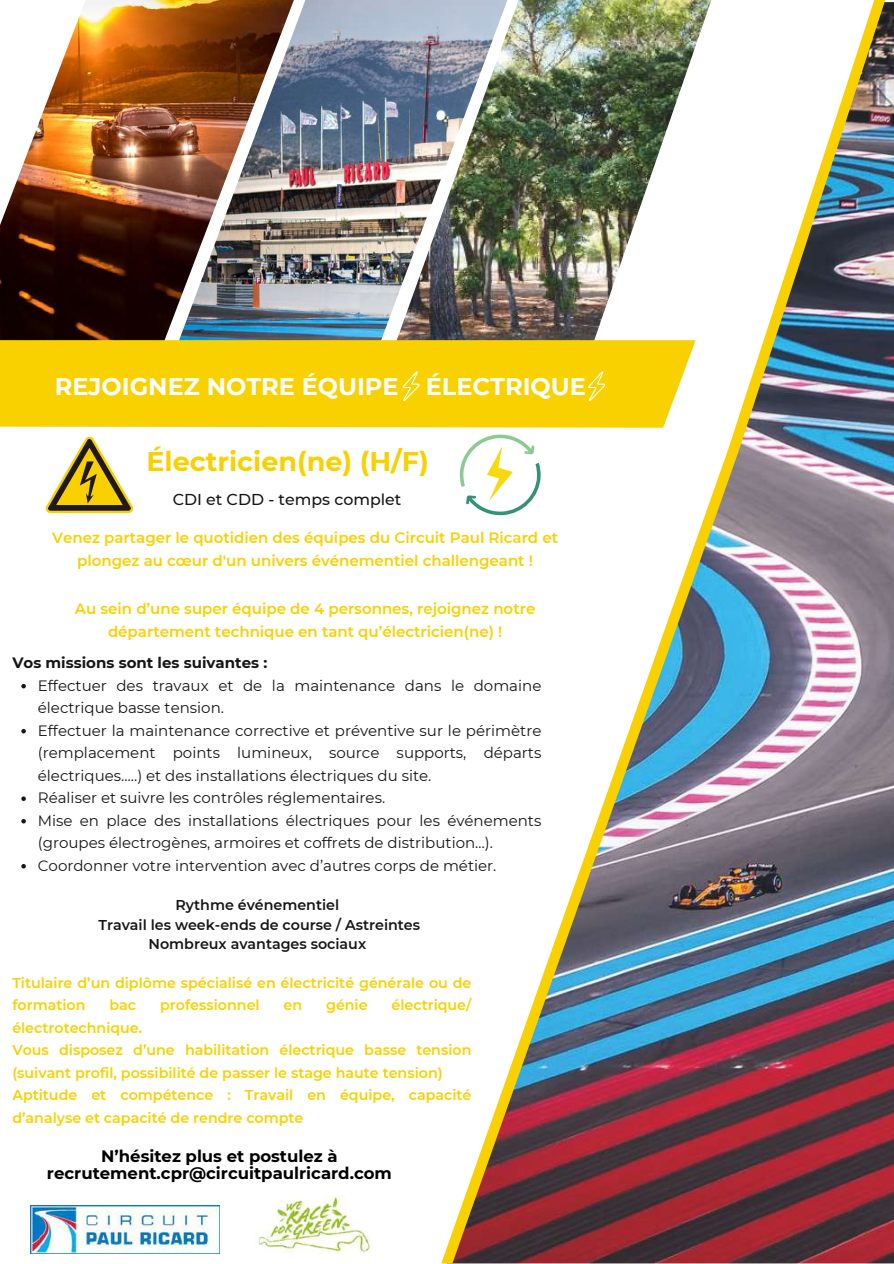
<style>
.page{position:relative;width:894px;height:1264px;background:#fff}
.page>*{position:absolute;margin:0;border:0;box-sizing:border-box;transform-origin:0 0}
.t1{font:700 27px "Montserrat";color:#f9d100}
.t2{font:700 24px "Montserrat";color:#fff}
.t3{font:700 16.5px/16.8px "Montserrat";color:#000;text-align:center}
.t4{font:500 15.75px "Montserrat";color:#171615}
.t5{font:15px/22.5px "Montserrat";color:#171615}
.t6{font:600 15px/23.7px "Montserrat";color:#f9d100;text-align:center}
.t7{font:700 15px "Montserrat";color:#171615}
.t8{font:600 14.25px/22.5px "Montserrat";color:#f9d100}
.t9{font:600 14.25px/19.2px "Montserrat";color:#171615;text-align:center}
</style>
<div class="page">
<img style="left:30px;top:1205px;width:189px;height:48px">
<img style="left:319px;top:0;width:122px;height:340px">
<img style="left:0;top:0;width:319px;height:340px">
<div style="left:0;top:340px;width:441px;height:87px;background:#f9d100"></div>
<svg style="left:21px;top:684px;width:5px;height:4px"></svg>
<svg style="left:21px;top:729px;width:5px;height:4px"></svg>
<svg style="left:21px;top:796px;width:5px;height:5px"></svg>
<svg style="left:21px;top:819px;width:5px;height:4px"></svg>
<svg style="left:21px;top:864px;width:5px;height:4px"></svg>
<svg style="left:46px;top:436px;width:87px;height:77px"></svg>
<img style="left:254px;top:1195px;width:116px;height:58px">
<img style="left:441px;top:0;width:444px;height:1263px">
<svg style="left:588px;top:371px;width:16px;height:30px"></svg>
<svg style="left:402px;top:371px;width:17px;height:30px"></svg>
<h2 class="t2" style="left:55px;top:371px;width:532px">REJOIGNEZ NOTRE ÉQUIPE ÉLECTRIQUE</h2>
<h1 class="t1" style="left:146px;top:445px;width:283px">Électricien(ne) (H/F)</h1>
<p class="t4" style="left:173px;top:490px;width:230px">CDI et CDD - temps complet</p>
<p class="t6" style="left:52px;top:525px;width:507px">Venez partager le quotidien des équipes du Circuit Paul Ricard et plongez au cœur d'un univers événementiel challengeant !</p>
<p class="t6" style="left:75px;top:596px;width:462px">Au sein d’une super équipe de 4 personnes, rejoignez notre département technique en tant qu’électricien(ne) !</p>
<p class="t7" style="left:12px;top:653px;width:256px">Vos missions sont les suivantes :</p>
<p class="t5" style="left:38px;top:674px;width:505px">Effectuer des travaux et de la maintenance dans le domaine électrique basse tension.<br>Effectuer la maintenance corrective et préventive sur le périmètre (remplacement points lumineux, source supports, départs électriques…..) et des installations électriques du site.<br>Réaliser et suivre les contrôles réglementaires.<br>Mise en place des installations électriques pour les événements (groupes électrogènes, armoires et coffrets de distribution…).<br>Coordonner votre intervention avec d’autres corps de métier.</p>
<p class="t9" style="left:98px;top:895px;width:323px">Rythme événementiel<br>Travail les week-ends de course / Astreintes<br>Nombreux avantages sociaux</p>
<p class="t8" style="left:12px;top:971px;width:460px">Titulaire d’un diplôme spécialisé en électricité générale ou de formation</p>
<p class="t8" style="left:109px;top:993px;width:28px">bac</p>
<p class="t8" style="left:160px;top:993px;width:101px">professionnel</p>
<p class="t8" style="left:283px;top:993px;width:20px">en</p>
<p class="t8" style="left:326px;top:993px;width:43px">génie</p>
<p class="t8" style="left:391px;top:993px;width:81px">électrique/</p>
<p class="t8" style="left:12px;top:1016px;width:460px">électrotechnique.<br>Vous disposez d’une habilitation électrique basse tension (suivant profil, possibilité de passer le stage haute tension)<br>Aptitude et compétence : Travail en équipe, capacité d’analyse et capacité de rendre compte</p>
<p class="t3" style="left:47px;top:1148px;width:346px">N’hésitez plus et postulez à recrutement.cpr@circuitpaulricard.com</p>
</div>
